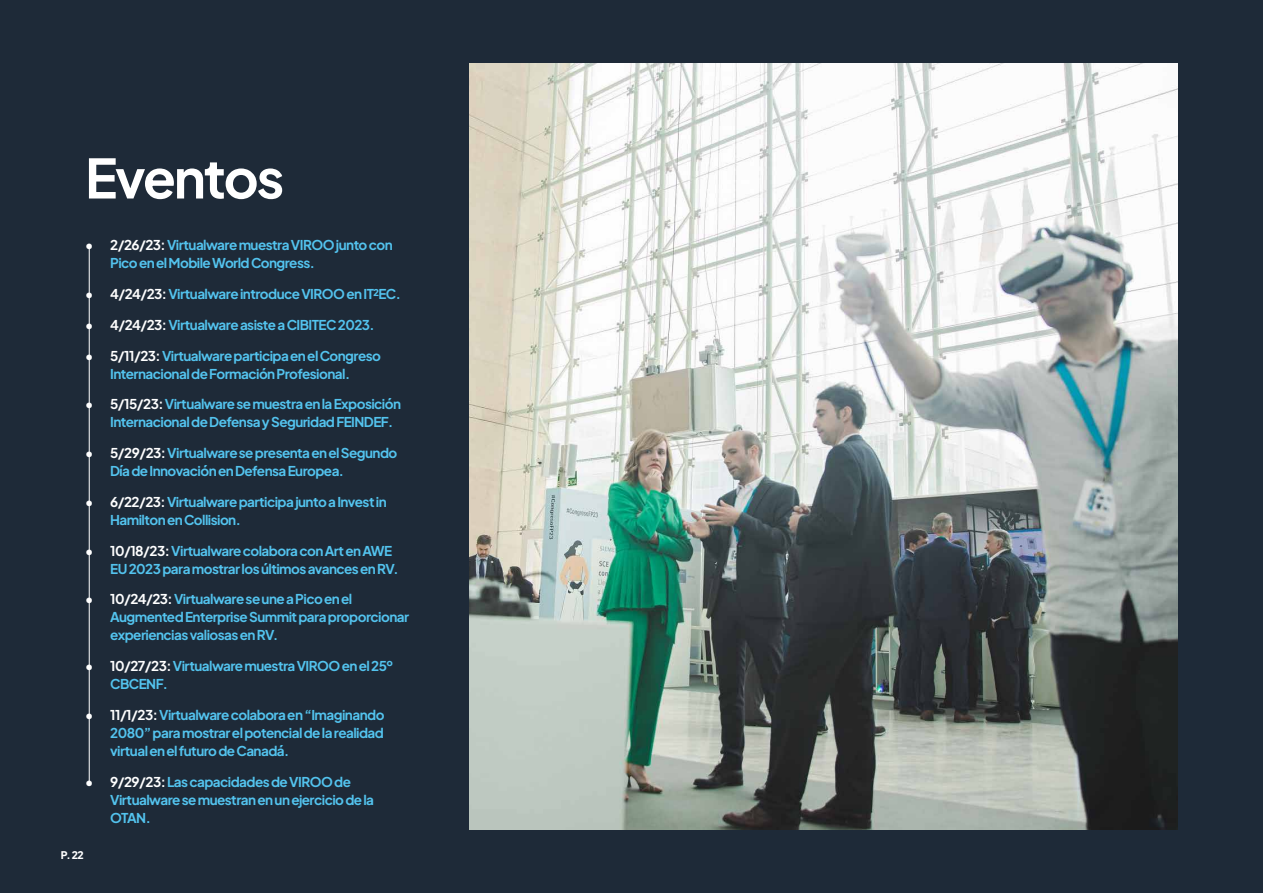
<style>
.page{position:relative;width:1263px;height:893px;background:#1e2a38}
.page>*{position:absolute;margin:0;border:0;box-sizing:border-box;transform-origin:0 0}
.t1{font:700 54px "Plus Jakarta Sans";letter-spacing:-.04em;color:#fff}
.t2{font:700 13.5px/18px "Plus Jakarta Sans";letter-spacing:-.04em;color:#53c3ee}
.t3{font:800 10.5px "Plus Jakarta Sans";color:#fff}
.s1{color:#fff}
</style>
<div class="page">
<img style="left:469px;top:64px;width:709px;height:765px">
<hr style="left:89px;top:247px;width:1px;height:536px;background:#fff">
<h1 class="t1" style="left:85px;top:134px;width:201px">Eventos</h1>
<p class="t2" style="left:110px;top:235px;width:284px;text-indent:-26px"><span class="s1">• 2/26/23:</span> Virtualware muestra VIROO junto con<br>Pico en el Mobile World Congress.</p>
<p class="t2" style="left:85px;top:284px;width:318px"><span class="s1">• 4/24/23:</span> Virtualware introduce VIROO en IT²EC.</p>
<p class="t2" style="left:85px;top:314px;width:292px"><span class="s1">• 4/24/23:</span> Virtualware asiste a CIBITEC 2023.</p>
<p class="t2" style="left:85px;top:345px;width:298px;text-align:center"><span class="s1">• 5/11/23:</span> Virtualware participa en el Congreso<br>Internacional de Formación Profesional.</p>
<p class="t2" style="left:110px;top:394px;width:292px;text-indent:-26px"><span class="s1">• 5/15/23:</span> Virtualware se muestra en la Exposición<br>Internacional de Defensa y Seguridad FEINDEF.</p>
<p class="t2" style="left:110px;top:443px;width:289px;text-indent:-26px"><span class="s1">• 5/29/23:</span> Virtualware se presenta en el Segundo<br>Día de Innovación en Defensa Europea.</p>
<p class="t2" style="left:110px;top:491px;width:278px;text-indent:-26px"><span class="s1">• 6/22/23:</span> Virtualware participa junto a Invest in<br>Hamilton en Collision.</p>
<p class="t2" style="left:110px;top:540px;width:290px;text-indent:-26px"><span class="s1">• 10/18/23:</span> Virtualware colabora con Art en AWE<br>EU 2023 para mostrar los últimos avances en RV.</p>
<p class="t2" style="left:110px;top:589px;width:300px;text-indent:-26px"><span class="s1">• 10/24/23:</span> Virtualware se une a Pico en el<br>Augmented Enterprise Summit para proporcionar experiencias valiosas en RV.</p>
<p class="t2" style="left:110px;top:656px;width:284px;text-indent:-26px"><span class="s1">• 10/27/23:</span> Virtualware muestra VIROO en el 25º<br>CBCENF.</p>
<p class="t2" style="left:110px;top:704px;width:276px;text-align:justify;text-indent:-26px"><span class="s1">• 11/1/23:</span> Virtualware colabora en “Imaginando 2080” para mostrar el potencial de la realidad virtual en el futuro de Canadá.</p>
<p class="t2" style="left:110px;top:771px;width:265px;text-indent:-26px"><span class="s1">• 9/29/23:</span> Las capacidades de VIROO de<br>Virtualware se muestran en un ejercicio de la<br>OTAN.</p>
<p class="t3" style="left:61px;top:847px;width:24px">P. 22</p>
</div>
